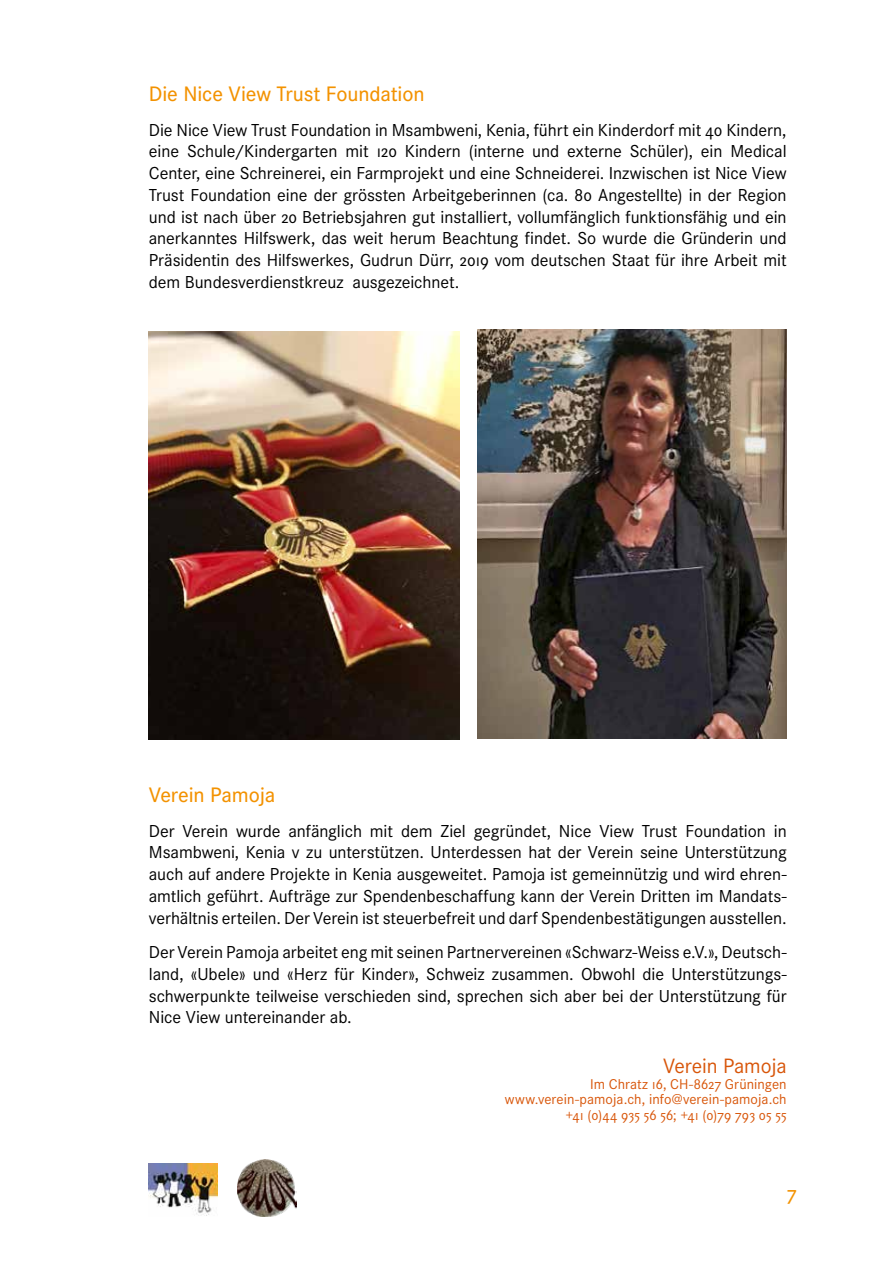
<style>
.page{position:relative;width:893px;height:1263px;background:#fff}
.page>*{position:absolute;margin:0;border:0;box-sizing:border-box;transform-origin:0 0}
.t1{font:500 21.75px "Corporate S";letter-spacing:-.005em;color:#f39200}
.t2{font:21.6px "Corporate S";letter-spacing:-.005em;color:#d85509}
.t3{font:500 21px "Corporate S";color:#f39200}
.t4{font:18px/21.8px "Corporate S";letter-spacing:-.005em;color:#000;text-align:justify}
.t5{font:14.7px/15.8px "Corporate S";letter-spacing:.005em;color:#d85509;text-align:right}
</style>
<div class="page">
<img style="left:149px;top:1163px;width:69px;height:53px">
<img style="left:237px;top:1159px;width:60px;height:57px">
<img style="left:477px;top:330px;width:310px;height:408px">
<img style="left:149px;top:331px;width:310px;height:409px">
<p class="t1" style="left:149px;top:82px;width:277px">Die Nice View Trust Foundation</p>
<p class="t4" style="left:149px;top:119px;width:639px">Die Nice View Trust Foundation in Msambweni, Kenia, führt ein Kinderdorf mit 40 Kindern, eine Schule/Kindergarten mit 120 Kindern (interne und externe Schüler), ein Medical Center, eine Schreinerei, ein Farmprojekt und eine Schneiderei. Inzwischen ist Nice View Trust Foundation eine der grössten Arbeitgeberinnen (ca. 80 Angestellte) in der Region und ist nach über 20 Betriebsjahren gut installiert, vollumfänglich funktionsfähig und ein anerkanntes Hilfswerk, das weit herum Beachtung findet. So wurde die Gründerin und Präsidentin des Hilfswerkes, Gudrun Dürr, 2019 vom deutschen Staat für ihre Arbeit mit dem Bundesverdienstkreuz ausgezeichnet.</p>
<p class="t1" style="left:149px;top:782px;width:128px">Verein Pamoja</p>
<p class="t4" style="left:149px;top:820px;width:639px">Der Verein wurde anfänglich mit dem Ziel gegründet, Nice View Trust Foundation in Msambweni, Kenia v zu unterstützen. Unterdessen hat der Verein seine Unterstützung auch auf andere Projekte in Kenia ausgeweitet. Pamoja ist gemeinnützig und wird ehren&shy;amtlich geführt. Aufträge zur Spendenbeschaffung kann der Verein Dritten im Mandats&shy;verhältnis erteilen. Der Verein ist steuerbefreit und darf Spendenbestätigungen ausstellen.</p>
<p class="t4" style="left:149px;top:941px;width:639px">Der Verein Pamoja arbeitet eng mit seinen Partnervereinen «Schwarz-Weiss e.V.», Deutsch&shy;land, «Ubele» und «Herz für Kinder», Schweiz zusammen. Obwohl die Unterstützungs&shy;schwerpunkte teilweise verschieden sind, sprechen sich aber bei der Unterstützung für Nice View untereinander ab.</p>
<p class="t2" style="left:663px;top:1053px;width:125px">Verein Pamoja</p>
<p class="t5" style="left:505px;top:1076px;width:283px">Im Chratz 16, CH-8627 Grüningen www.verein-pamoja.ch, info@verein-pamoja.ch +41 (0)44 935 56 56; +41 (0)79 793 05 55</p>
<p class="t3" style="left:787px;top:1181px;width:11px">7</p>
</div>
